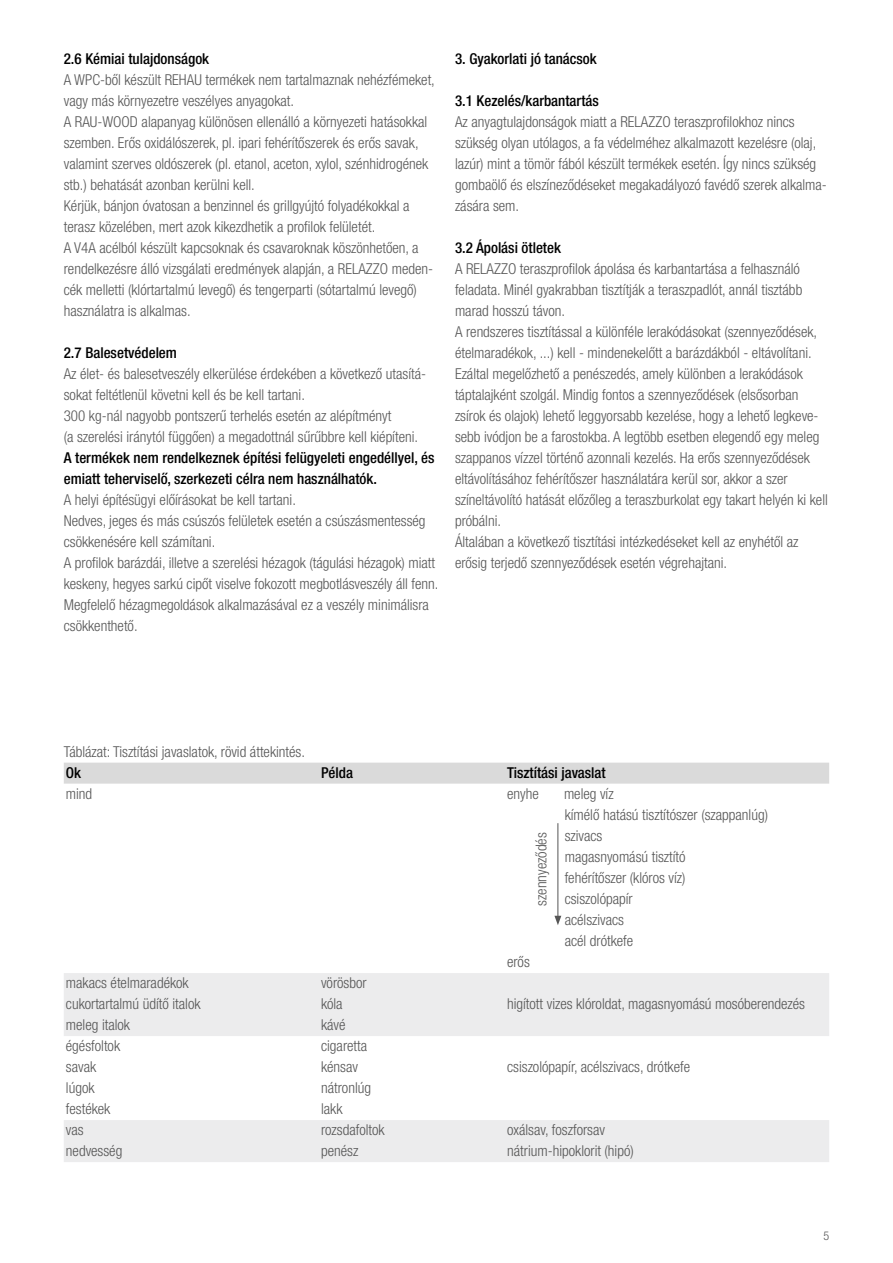
<style>
.page{position:relative;width:893px;height:1263px;background:#fff}
.page>*{position:absolute;margin:0;border:0;box-sizing:border-box;transform-origin:0 0}
.t1{font:300 condensed 15px/21px "Helvetica Neue LT Com";color:#565656}
.t2{font:500 condensed 15px/21px "Helvetica Neue LT Com";color:#000}
.t3{font:300 condensed 12px "Helvetica Neue LT Com";color:#565656}
</style>
<div class="page">
<div style="left:64px;top:763px;width:765px;height:21px;background:#dadada"></div>
<svg style="left:64px;top:973px;width:765px;height:189px;fill:#ececed"></svg>
<hr style="left:557px;top:823px;width:1px;height:95px;background:#565656">
<svg style="left:554px;top:916px;width:7px;height:9px"></svg>
<p class="t2" style="left:64px;top:48px;width:147px">2.6 Kémiai tulajdonságok</p>
<p class="t1" style="left:64px;top:69px;width:373px">A WPC-ből készült REHAU termékek nem tartalmaznak nehézfémeket, vagy más környezetre veszélyes anyagokat.<br>A RAU-WOOD alapanyag különösen ellenálló a környezeti hatásokkal szemben. Erős oxidálószerek, pl. ipari fehérítőszerek és erős savak, valamint szerves oldószerek (pl. etanol, aceton, xylol, szénhidrogének stb.) behatását azonban kerülni kell.<br>Kérjük, bánjon óvatosan a benzinnel és grillgyújtó folyadékokkal a terasz közelében, mert azok kikezdhetik a profilok felületét.<br>A V4A acélból készült kapcsoknak és csavaroknak köszönhetően, a rendelkezésre álló vizsgálati eredmények alapján, a RELAZZO meden&shy;cék melletti (klórtartalmú levegő) és tengerparti (sótartalmú levegő) használatra is alkalmas.</p>
<p class="t2" style="left:64px;top:342px;width:115px">2.7 Balesetvédelem</p>
<p class="t1" style="left:64px;top:363px;width:364px">Az élet- és balesetveszély elkerülése érdekében a következő utasítá&shy;sokat feltétlenül követni kell és be kell tartani.<br>300 kg-nál nagyobb pontszerű terhelés esetén az alépítményt<br>(a szerelési iránytól függően) a megadottnál sűrűbbre kell kiépíteni.</p>
<p class="t2" style="left:64px;top:447px;width:372px">A termékek nem rendelkeznek építési felügyeleti engedéllyel, és emiatt teherviselő, szerkezeti célra nem használhatók.</p>
<p class="t1" style="left:64px;top:489px;width:376px">A helyi építésügyi előírásokat be kell tartani.<br>Nedves, jeges és más csúszós felületek esetén a csúszásmentesség csökkenésére kell számítani.<br>A profilok barázdái, illetve a szerelési hézagok (tágulási hézagok) miatt keskeny, hegyes sarkú cipőt viselve fokozott megbotlásveszély áll fenn.<br>Megfelelő hézagmegoldások alkalmazásával ez a veszély minimálisra csökkenthető.</p>
<p class="t2" style="left:455px;top:48px;width:143px">3. Gyakorlati jó tanácsok</p>
<p class="t2" style="left:455px;top:90px;width:145px">3.1 Kezelés/karbantartás</p>
<p class="t1" style="left:455px;top:111px;width:373px">Az anyagtulajdonságok miatt a RELAZZO teraszprofilokhoz nincs szükség olyan utólagos, a fa védelméhez alkalmazott kezelésre (olaj, lazúr) mint a tömör fából készült termékek esetén. Így nincs szükség gombaölő és elszíneződéseket megakadályozó favédő szerek alkalma&shy;zására sem.</p>
<p class="t2" style="left:455px;top:237px;width:108px">3.2 Ápolási ötletek</p>
<p class="t1" style="left:455px;top:258px;width:374px">A RELAZZO teraszprofilok ápolása és karbantartása a felhasználó feladata. Minél gyakrabban tisztítják a teraszpadlót, annál tisztább marad hosszú távon.<br>A rendszeres tisztítással a különféle lerakódásokat (szennyeződések, ételmaradékok, ...) kell - mindenekelőtt a barázdákból - eltávolítani.<br>Ezáltal megelőzhető a penészedés, amely különben a lerakódások táptalajként szolgál. Mindig fontos a szennyeződések (elsősorban zsírok és olajok) lehető leggyorsabb kezelése, hogy a lehető legkeve&shy;sebb ivódjon be a farostokba. A legtöbb esetben elegendő egy meleg szappanos vízzel történő azonnali kezelés. Ha erős szennyeződések eltávolításához fehérítőszer használatára kerül sor, akkor a szer színeltávolító hatását előzőleg a teraszburkolat egy takart helyén ki kell próbálni.<br>Általában a következő tisztítási intézkedéseket kell az enyhétől az erősig terjedő szennyeződések esetén végrehajtani.</p>
<p class="t1" style="left:64px;top:741px;width:243px">Táblázat: Tisztítási javaslatok, rövid áttekintés.</p>
<p class="t2" style="left:66px;top:762px;width:17px">Ok</p>
<p class="t2" style="left:321px;top:762px;width:33px">Példa</p>
<p class="t2" style="left:507px;top:762px;width:100px">Tisztítási javaslat</p>
<p class="t1" style="left:66px;top:783px;width:28px">mind</p>
<p class="t1" style="left:507px;top:783px;width:33px">enyhe</p>
<p class="t1" style="left:564px;top:783px;width:206px">meleg víz<br>kímélő hatású tisztítószer (szappanlúg) szivacs<br>magasnyomású tisztító<br>fehérítőszer (klóros víz)<br>csiszolópapír<br>acélszivacs<br>acél drótkefe</p>
<p class="t1" style="left:507px;top:951px;width:24px">erős</p>
<p class="t1" style="left:66px;top:972px;width:124px">makacs ételmaradékok</p>
<p class="t1" style="left:321px;top:972px;width:47px">vörösbor</p>
<p class="t1" style="left:66px;top:993px;width:136px">cukortartalmú üdítő italok</p>
<p class="t1" style="left:321px;top:993px;width:23px">kóla</p>
<p class="t1" style="left:507px;top:993px;width:299px">higított vizes klóroldat, magasnyomású mosóberendezés</p>
<p class="t1" style="left:66px;top:1014px;width:66px">meleg italok</p>
<p class="t1" style="left:321px;top:1014px;width:26px">kávé</p>
<p class="t1" style="left:66px;top:1035px;width:56px">égésfoltok</p>
<p class="t1" style="left:321px;top:1035px;width:48px">cigaretta</p>
<p class="t1" style="left:66px;top:1056px;width:32px">savak</p>
<p class="t1" style="left:321px;top:1056px;width:38px">kénsav</p>
<p class="t1" style="left:507px;top:1056px;width:184px">csiszolópapír, acélszivacs, drótkefe</p>
<p class="t1" style="left:66px;top:1077px;width:30px">lúgok</p>
<p class="t1" style="left:321px;top:1077px;width:52px">nátronlúg</p>
<p class="t1" style="left:66px;top:1098px;width:46px">festékek</p>
<p class="t1" style="left:321px;top:1098px;width:23px">lakk</p>
<p class="t1" style="left:66px;top:1119px;width:19px">vas</p>
<p class="t1" style="left:321px;top:1119px;width:65px">rozsdafoltok</p>
<p class="t1" style="left:507px;top:1119px;width:99px">oxálsav, foszforsav</p>
<p class="t1" style="left:66px;top:1140px;width:58px">nedvesség</p>
<p class="t1" style="left:321px;top:1140px;width:39px">penész</p>
<p class="t1" style="left:507px;top:1140px;width:128px">nátrium-hipoklorit (hipó)</p>
<p class="t1" style="left:531px;top:906px;width:75px;rotate:-90deg">szennyeződés</p>
<p class="t3" style="left:823px;top:1228px;width:7px">5</p>
</div>
